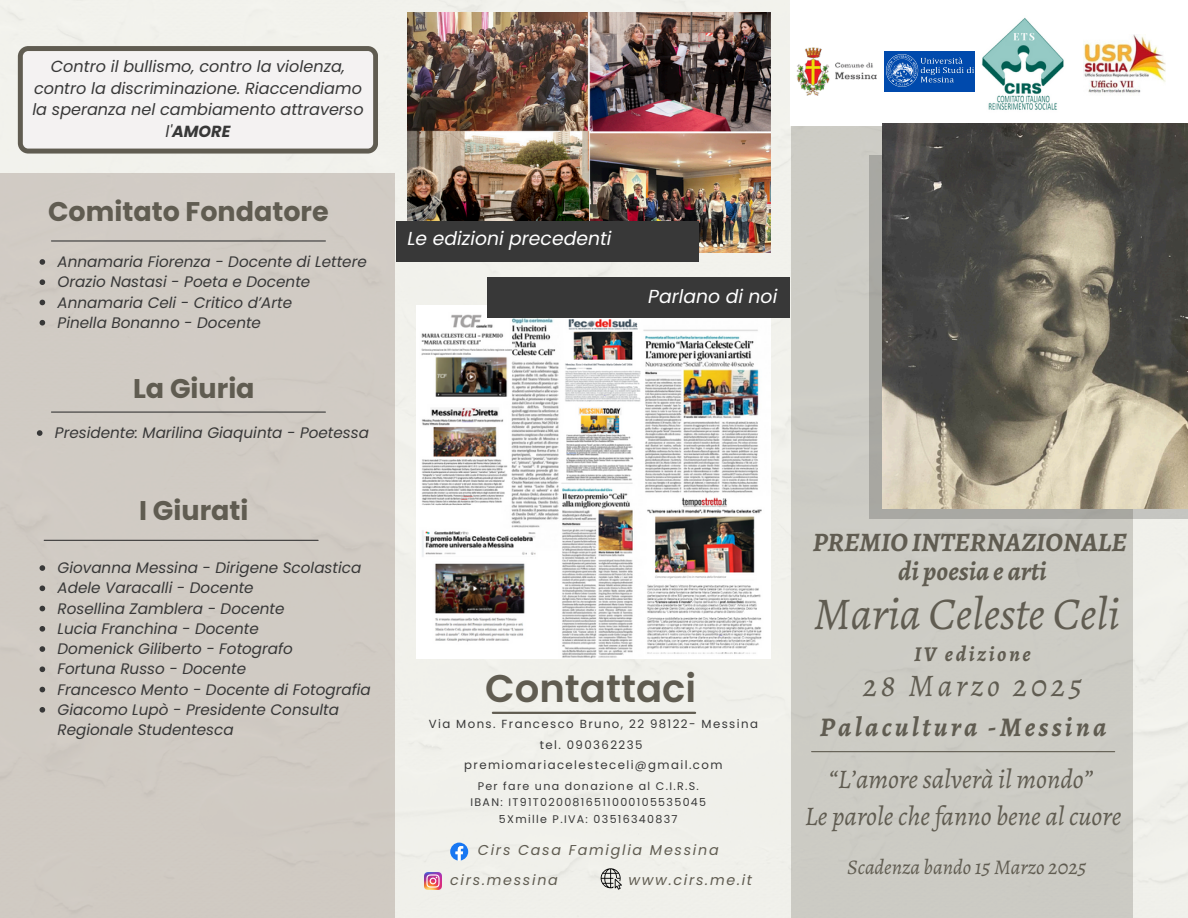
<style>
.page{position:relative;width:1188px;height:918px;background:#f1f1eb}
.page>*{position:absolute;margin:0;border:0;box-sizing:border-box;transform-origin:0 0}
.t1{font:italic 45.6px "Alegreya";color:#605c51}
.t2{font:600 38.55px "Poppins";color:#605c51}
.t3{font:italic 31.5px "Alegreya";letter-spacing:.12em;color:#605c51}
.t4{font:700 27px "Poppins";color:#605c51}
.t5{font:italic 700 27px "Alegreya";letter-spacing:.12em;color:#605c51}
.t6{font:italic 26.85px/37.2px "Alegreya";color:#605c51;text-align:center}
.t7{font:italic 700 26.7px "Alegreya";color:#605c51}
.t8{font:italic 700 21.15px "Alegreya";letter-spacing:.12em;color:#605c51}
.t9{font:italic 20.85px "Alegreya";color:#605c51}
.t10{font:italic 18.75px "Poppins";color:#fff}
.t11{font:italic 16.05px/21.5px "Poppins";color:#383838;text-align:center}
.t12{font:italic 15.15px/20.2px "Poppins";color:#383838}
.t13{font:italic 14.25px "Poppins";letter-spacing:.12em;color:#605c51}
.t14{font:11.7px "Poppins";letter-spacing:.12em;color:#383838}
.t15{font:11.1px "Poppins";letter-spacing:.12em;color:#383838}
.s1{font-weight:700}
</style>
<div class="page">
<div style="left:791px;top:0;width:342px;height:918px;background:#cdccc4"></div>
<div style="left:791px;top:0;width:397px;height:126px;background:#fff"></div>
<img style="left:407px;top:13px;width:364px;height:239px">
<svg style="left:869px;top:155px;width:319px;height:363px;fill:#a8a8a3"></svg>
<img style="left:883px;top:123px;width:305px;height:385px">
<hr style="left:812px;top:751px;width:303px;height:1px;background:#605c51">
<div style="left:396px;top:222px;width:303px;height:40px;background:#383838"></div>
<hr style="left:493px;top:712px;width:202px;height:2px;background:#605c51">
<div style="left:0;top:173px;width:395px;height:745px;background:#d0cbc4"></div>
<hr style="left:51px;top:240px;width:274px;height:2px;background:#383838">
<svg style="left:450px;top:843px;width:18px;height:18px"></svg>
<img style="left:424px;top:873px;width:17px;height:17px">
<img style="left:981px;top:18px;width:83px;height:92px">
<svg style="left:601px;top:868px;width:21px;height:22px"></svg>
<img style="left:417px;top:306px;width:353px;height:353px">
<div style="left:488px;top:277px;width:302px;height:41px;background:#383838"></div>
<img style="left:797px;top:47px;width:80px;height:49px">
<svg style="left:18px;top:46px;width:360px;height:108px"></svg>
<hr style="left:51px;top:412px;width:274px;height:1px;background:#383838">
<hr style="left:44px;top:540px;width:274px;height:1px;background:#383838">
<img style="left:1083px;top:35px;width:82px;height:58px">
<div style="left:884px;top:51px;width:91px;height:41px;background:#004aad"></div>
<img style="left:887px;top:55px;width:86px;height:31px">
<svg style="left:40px;top:259px;width:5px;height:6px"></svg>
<svg style="left:40px;top:279px;width:5px;height:6px"></svg>
<svg style="left:40px;top:300px;width:5px;height:5px"></svg>
<svg style="left:40px;top:320px;width:5px;height:6px"></svg>
<svg style="left:37px;top:430px;width:6px;height:6px"></svg>
<svg style="left:40px;top:565px;width:5px;height:6px"></svg>
<svg style="left:40px;top:585px;width:5px;height:6px"></svg>
<svg style="left:40px;top:606px;width:5px;height:5px"></svg>
<svg style="left:40px;top:626px;width:5px;height:6px"></svg>
<svg style="left:40px;top:646px;width:5px;height:6px"></svg>
<svg style="left:40px;top:666px;width:5px;height:6px"></svg>
<svg style="left:40px;top:687px;width:5px;height:5px"></svg>
<svg style="left:40px;top:707px;width:5px;height:6px"></svg>
<p class="t11" style="left:32px;top:56px;width:333px">Contro il bullismo, contro la violenza, contro la discriminazione. Riaccendiamo la speranza nel cambiamento attraverso l'<span class="s1">AMORE</span></p>
<p class="t4" style="left:48px;top:192px;width:282px">Comitato Fondatore</p>
<p class="t12" style="left:58px;top:252px;width:311px">Annamaria Fiorenza - Docente di Lettere</p>
<p class="t12" style="left:58px;top:272px;width:254px">Orazio Nastasi - Poeta e Docente</p>
<p class="t12" style="left:58px;top:292px;width:236px">Annamaria Celi - Critico d’Arte</p>
<p class="t12" style="left:58px;top:312px;width:205px">Pinella Bonanno - Docente</p>
<p class="t4" style="left:133px;top:370px;width:123px">La Giuria</p>
<p class="t12" style="left:55px;top:423px;width:316px">Presidente: Marilina Giaquinta - Poetessa</p>
<h2 class="t4" style="left:139px;top:492px;width:111px">I Giurati</h2>
<p class="t12" style="left:58px;top:558px;width:305px">Giovanna Messina - Dirigene Scolastica</p>
<p class="t12" style="left:58px;top:578px;width:198px">Adele Varacalli - Docente</p>
<p class="t12" style="left:58px;top:598px;width:228px">Rosellina Zamblera - Docente</p>
<p class="t12" style="left:58px;top:618px;width:203px">Lucia Franchina - Docente</p>
<p class="t12" style="left:58px;top:639px;width:237px">Domenick Giliberto - Fotografo</p>
<p class="t12" style="left:58px;top:659px;width:190px">Fortuna Russo - Docente</p>
<p class="t12" style="left:58px;top:679px;width:315px">Francesco Mento - Docente di Fotografia</p>
<p class="t12" style="left:58px;top:699px;width:283px">Giacomo Lupò - Presidente Consulta<br>Regionale Studentesca</p>
<p class="t10" style="left:407px;top:225px;width:206px">Le edizioni precedenti</p>
<p class="t10" style="left:648px;top:284px;width:131px">Parlano di noi</p>
<p class="t2" style="left:485px;top:662px;width:212px">Contattaci</p>
<p class="t14" style="left:429px;top:716px;width:331px">Via Mons. Francesco Bruno, 22 98122- Messina</p>
<p class="t14" style="left:540px;top:736px;width:104px">tel. 090362235</p>
<p class="t14" style="left:464px;top:757px;width:260px">premiomariacelesteceli@gmail.com</p>
<p class="t15" style="left:478px;top:778px;width:223px">Per fare una donazione al C.I.R.S.</p>
<h5 class="t15" style="left:470px;top:795px;width:237px">IBAN: IT91T0200816511000105535045</h5>
<p class="t15" style="left:499px;top:811px;width:180px">5Xmille P.IVA: 03516340837</p>
<h5 class="t13" style="left:478px;top:840px;width:242px">Cirs Casa Famiglia Messina</h5>
<p class="t13" style="left:450px;top:870px;width:109px">cirs.messina</p>
<p class="t13" style="left:628px;top:870px;width:125px">www.cirs.me.it</p>
<h5 class="t7" style="left:813px;top:524px;width:316px">PREMIOINTERNAZIONALE</h5>
<p class="t7" style="left:898px;top:553px;width:150px">di poesia e arti</p>
<p class="t1" style="left:814px;top:583px;width:308px">Maria Celeste Celi</p>
<p class="t8" style="left:914px;top:640px;width:118px">IV edizione</p>
<p class="t3" style="left:863px;top:664px;width:221px">28 Marzo 2025</p>
<p class="t5" style="left:820px;top:708px;width:288px">Palacultura -Messina</p>
<p class="t6" style="left:805px;top:760px;width:318px">“L’amore salverà il mondo”<br>Le parole chefanno bene al cuore</p>
<p class="t9" style="left:847px;top:852px;width:241px">Scadenza bando 15 Marzo 2025</p>
</div>
